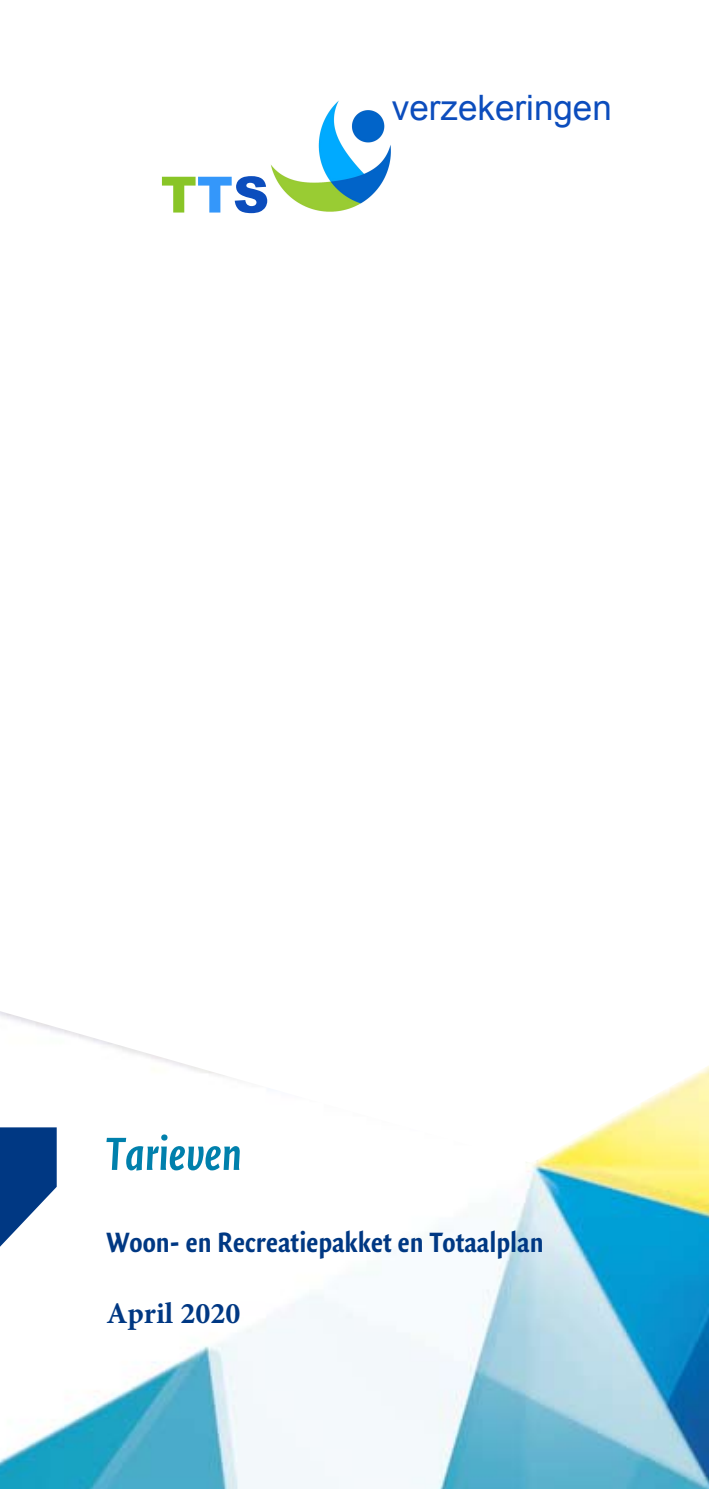
<style>
.page{position:relative;width:709px;height:1489px;background:#fff}
.page>*{position:absolute;margin:0;border:0;box-sizing:border-box;transform-origin:0 0}
.t1{font:italic 700 50px "Quadraat Sans Con";color:#0080ac}
.t2{font:900 50px "Arial";color:#89c527}
.t3{font:35px "Arial";color:#0c4dbd}
.t4{font:700 30px "Quadraat Sans Con";color:#003883}
.t5{font:700 30px "Minion Pro";color:#003883}
.s1{color:#3497fa}
.s2{color:#0c4dbd}
</style>
<div class="page">
<img style="left:0;top:1011px;width:709px;height:477px">
<svg style="left:0;top:1127px;width:57px;height:119px"></svg>
<img style="left:271px;top:100px;width:120px;height:112px">
<h1 class="t2" style="left:161px;top:158px;width:110px">T<span class="s1">T</span><span class="s2">S</span></h1>
<p class="t3" style="left:392px;top:85px;width:221px">verzekeringen</p>
<h1 class="t1" style="left:106px;top:1126px;width:137px">Tarieven</h1>
<p class="t4" style="left:106px;top:1225px;width:439px">Woon- en Recreatiepakket en Totaalplan</p>
<p class="t5" style="left:106px;top:1291px;width:135px">April 2020</p>
</div>
